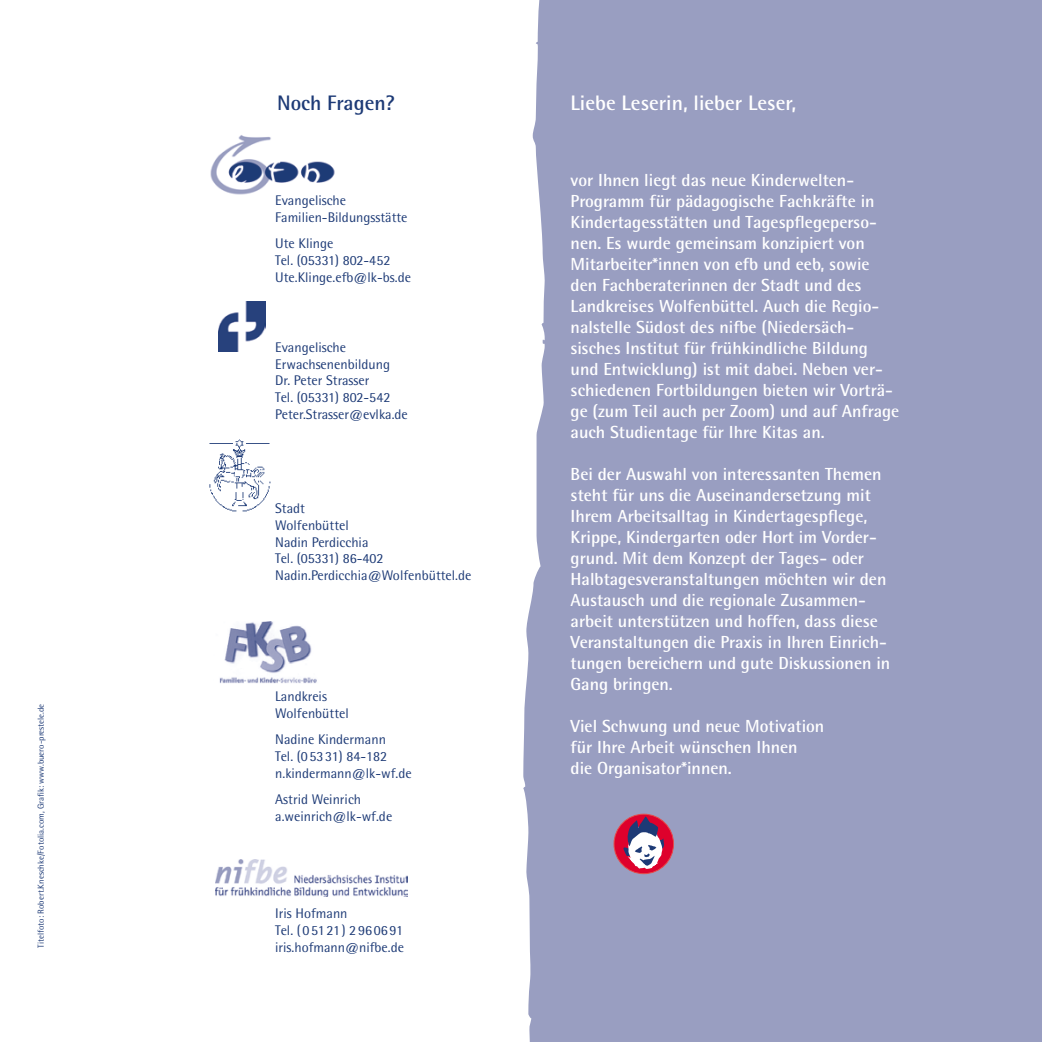
<style>
.page{position:relative;width:1042px;height:1042px;background:#fff}
.page>*{position:absolute;margin:0;border:0;box-sizing:border-box;transform-origin:0 0}
.Subline{font:700 21px "Rotis Semi Sans";color:#fff}
.Überschrift{font:700 21px "Rotis Semi Sans";color:#1d3a76}
.Subline-2{font:700 17.5px/21px "Rotis Semi Sans";color:#fff}
.Adresse{font:14px/16.8px "Rotis Semi Sans";color:#1d3a76}
.Daten{font:14px "Rotis Semi Sans";color:#1d3a76}
.Adresse-2{font:8.75px "Rotis Semi Sans";color:#1d3a76}
</style>
<div class="page">
<img style="left:210px;top:135px;width:125px;height:60px">
<img style="left:216px;top:859px;width:191px;height:38px">
<div style="left:521px;top:0;width:521px;height:1042px;background:#999ec1"></div>
<svg style="left:521px;top:0;width:24px;height:1042px;fill:#fff"></svg>
<div style="left:614px;top:814px;width:59px;height:59px;background:#de012c;border-radius:50%"></div>
<div style="left:613px;top:814px;width:61px;height:60px;border:1px solid #e44b4a;border-radius:50%"></div>
<svg style="left:623px;top:816px;width:41px;height:53px"></svg>
<img style="left:219px;top:622px;width:98px;height:62px">
<img style="left:218px;top:301px;width:47px;height:50px">
<img style="left:209px;top:439px;width:62px;height:73px">
<p class="Adresse-2" style="left:36px;top:947px;width:246px;rotate:-90deg">Titelfoto: Robert.Kneschke/Fotolia.com, Grafik: www.buero-prestele.de</p>
<p class="Überschrift" style="left:277px;top:90px;width:119px">Noch Fragen?</p>
<p class="Daten" style="left:275px;top:192px;width:72px">Evangelische</p>
<p class="Daten" style="left:275px;top:209px;width:134px">Familien-Bildungsstätte</p>
<p class="Daten" style="left:275px;top:235px;width:60px">Ute Klinge</p>
<p class="Daten" style="left:275px;top:252px;width:117px">Tel. (05331) 802-452</p>
<p class="Daten" style="left:275px;top:269px;width:137px">Ute.Klinge.efb@lk-bs.de</p>
<p class="Daten" style="left:275px;top:339px;width:72px">Evangelische</p>
<p class="Daten" style="left:275px;top:355px;width:116px">Erwachsenenbildung</p>
<p class="Daten" style="left:275px;top:372px;width:96px">Dr. Peter Strasser</p>
<p class="Daten" style="left:275px;top:389px;width:117px">Tel. (05331) 802-542</p>
<p class="Daten" style="left:275px;top:406px;width:134px">Peter.Strasser@evlka.de</p>
<p class="Adresse" style="left:275px;top:500px;width:31px">Stadt</p>
<p class="Adresse" style="left:275px;top:516px;width:75px">Wolfenbüttel</p>
<p class="Adresse" style="left:275px;top:533px;width:95px">Nadin Perdicchia</p>
<p class="Adresse" style="left:275px;top:550px;width:110px">Tel. (05331) 86-402</p>
<p class="Adresse" style="left:275px;top:567px;width:198px">Nadin.Perdicchia@Wolfenbüttel.de</p>
<p class="Adresse" style="left:275px;top:687px;width:53px">Landkreis</p>
<p class="Adresse" style="left:275px;top:704px;width:75px">Wolfenbüttel</p>
<p class="Adresse" style="left:275px;top:730px;width:112px">Nadine Kindermann</p>
<p class="Adresse" style="left:275px;top:747px;width:113px">Tel. (05331) 84-182</p>
<p class="Adresse" style="left:275px;top:764px;width:138px">n.kindermann@lk-wf.de</p>
<p class="Adresse" style="left:275px;top:790px;width:87px">Astrid Weinrich</p>
<p class="Adresse" style="left:275px;top:807px;width:119px">a.weinrich@lk-wf.de</p>
<p class="Adresse" style="left:275px;top:905px;width:129px">Iris Hofmann<br>Tel. (05121) 2960691</p>
<p class="Adresse" style="left:275px;top:938px;width:130px">iris.hofmann@nifbe.de</p>
<p class="Subline" style="left:570px;top:90px;width:227px">Liebe Leserin, lieber Leser,</p>
<p class="Subline-2" style="left:570px;top:169px;width:285px">vor Ihnen liegt das neue Kinderwelten-</p>
<p class="Subline-2" style="left:570px;top:190px;width:310px">Programm für pädagogische Fachkräfte in Kindertagesstätten und Tagespflegeperso&shy;nen. Es wurde gemeinsam konzipiert von Mitarbeiter*innen von efb und eeb, sowie den Fachberaterinnen der Stadt und des Landkreises Wolfenbüttel. Auch die Regio&shy;nalstelle Südost des nifbe (Niedersäch-</p>
<p class="Subline-2" style="left:570px;top:337px;width:330px">sisches Institut für frühkindliche Bildung und Entwicklung) ist mit dabei. Neben ver&shy;schiedenen Fortbildungen bieten wir Vorträ&shy;ge (zum Teil auch per Zoom) und auf Anfrage auch Studientage für Ihre Kitas an.</p>
<p class="Subline-2" style="left:570px;top:463px;width:321px">Bei der Auswahl von interessanten Themen steht für uns die Auseinandersetzung mit Ihrem Arbeitsalltag in Kindertagespflege, Krippe, Kindergarten oder Hort im Vorder&shy;grund. Mit dem Konzept der Tages- oder Halbtagesveranstaltungen möchten wir den Austausch und die regionale Zusammen&shy;arbeit unterstützen und hoffen, dass diese Veranstaltungen die Praxis in Ihren Einrich&shy;tungen bereichern und gute Diskussionen in Gang bringen.</p>
<p class="Subline-2" style="left:570px;top:715px;width:255px">Viel Schwung und neue Motivation</p>
<p class="Subline-2" style="left:570px;top:736px;width:229px">für Ihre Arbeit wünschen Ihnen</p>
<p class="Subline-2" style="left:570px;top:757px;width:163px">die Organisator*innen.</p>
</div>
